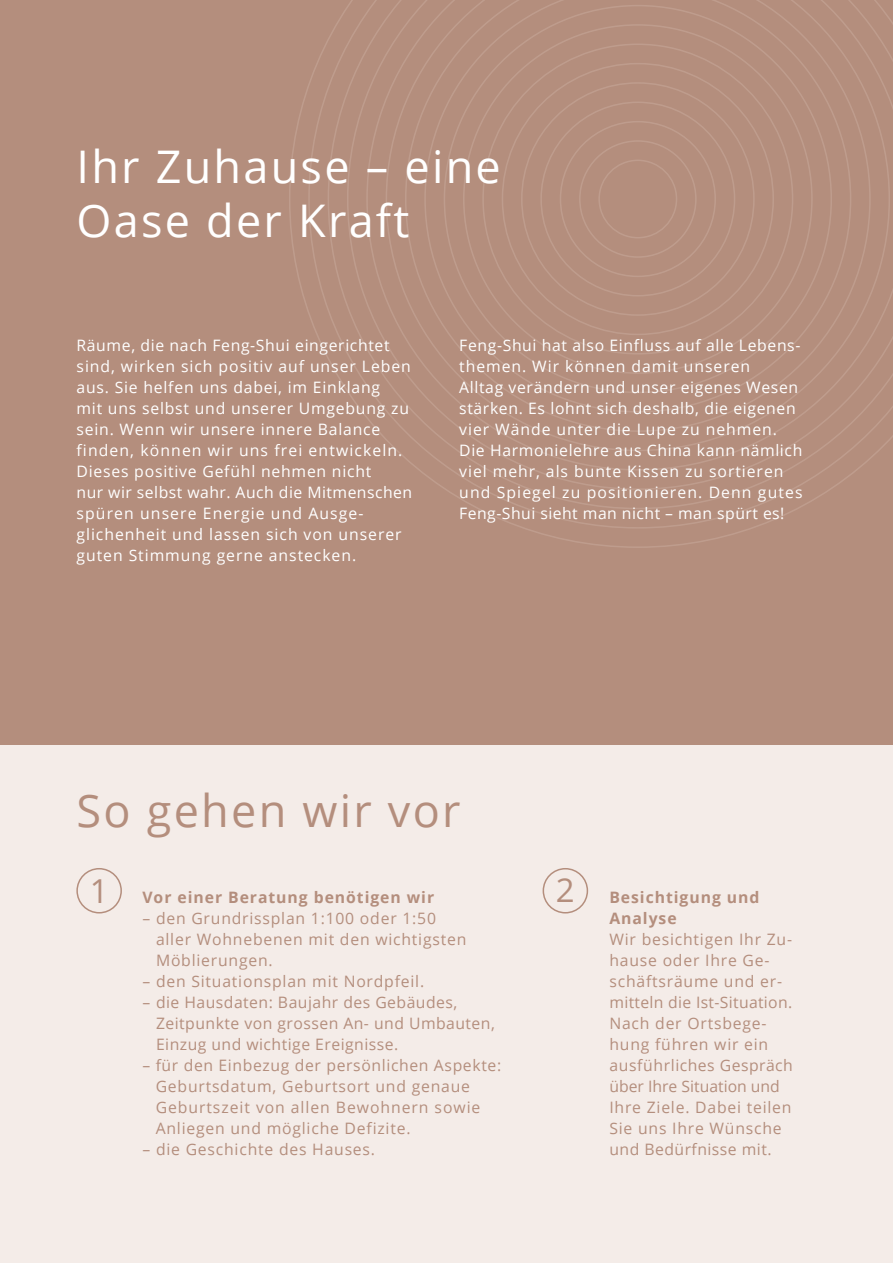
<style>
.page{position:relative;width:893px;height:1263px;background:#fff}
.page>*{position:absolute;margin:0;border:0;box-sizing:border-box;transform-origin:0 0}
.t1{font:45px/54px "Open Sans";letter-spacing:.05em;color:#fff}
.t2{font:45px "Open Sans";letter-spacing:.05em;color:#b48e7d}
.t3{font:33px "Open Sans";color:#b48e7d}
.t4{font:15.75px/21px "Open Sans";letter-spacing:.05em;color:#fff}
.t5{font:15.75px/21px "Open Sans";letter-spacing:.05em;color:#b48e7d}
.t6{font:15.75px/21px "Open Sans";letter-spacing:.03em;color:#b48e7d}
.t7{font:700 15.75px/21px "Open Sans";letter-spacing:.06em;color:#b48e7d}
</style>
<div class="page">
<div style="left:0;top:744px;width:893px;height:519px;background:#f4ece8"></div>
<div style="left:0;top:0;width:893px;height:744px;background:#b48e7d"></div>
<svg style="left:289px;top:0;width:604px;height:548px"></svg>
<div style="left:76px;top:868px;width:46px;height:45px;border:2px solid #b48e7d;border-radius:50%"></div>
<div style="left:543px;top:868px;width:45px;height:45px;border:2px solid #b48e7d;border-radius:50%"></div>
<h1 class="t1" style="left:77px;top:139px;width:426px">Ihr Zuhause – eine<br>Oase der Kraft</h1>
<p class="t4" style="left:77px;top:335px;width:337px">Räume, die nach Feng-Shui eingerichtet sind, wirken sich positiv auf unser Leben aus. Sie helfen uns dabei, im Einklang<br>mit uns selbst und unserer Umgebung zu sein. Wenn wir unsere innere Balance finden, können wir uns frei entwickeln.<br>Dieses positive Gefühl nehmen nicht<br>nur wir selbst wahr. Auch die Mitmenschen spüren unsere Energie und Ausge&shy;glichenheit und lassen sich von unserer guten Stimmung gerne anstecken.</p>
<p class="t4" style="left:459px;top:334px;width:345px">Feng-Shui hat also Einfluss auf alle Lebens&shy;themen. Wir können damit unseren<br>Alltag verändern und unser eigenes Wesen stärken. Es lohnt sich deshalb, die eigenen vier Wände unter die Lupe zu nehmen.<br>Die Harmonielehre aus China kann nämlich viel mehr, als bunte Kissen zu sortieren und Spiegel zu positionieren. Denn gutes Feng-Shui sieht man nicht – man spürt es!</p>
<h1 class="t2" style="left:77px;top:780px;width:385px">So gehen wir vor</h1>
<h2 class="t3" style="left:90px;top:869px;width:20px">1</h2>
<h2 class="t3" style="left:556px;top:868px;width:20px">2</h2>
<p class="t7" style="left:142px;top:886px;width:293px">Vor einer Beratung benötigen wir</p>
<p class="t5" style="left:156px;top:907px;width:312px;text-indent:-14px">– den Grundrissplan 1:100 oder 1:50 aller Wohnebenen mit den wichtigsten<br>Möblierungen.</p>
<p class="t5" style="left:142px;top:970px;width:283px">– den Situationsplan mit Nordpfeil.</p>
<p class="t6" style="left:156px;top:991px;width:340px;text-indent:-14px">– die Hausdaten: Baujahr des Gebäudes,<br>Zeitpunkte von grossen An- und Umbauten,<br>Einzug und wichtige Ereignisse.</p>
<p class="t5" style="left:156px;top:1054px;width:347px;text-indent:-13px">– für den Einbezug der persönlichen Aspekte:<br>Geburtsdatum, Geburtsort und genaue Geburtszeit von allen Bewohnern sowie Anliegen und mögliche Defizite.</p>
<p class="t5" style="left:142px;top:1138px;width:234px">– die Geschichte des Hauses.</p>
<p class="t7" style="left:609px;top:886px;width:152px">Besichtigung und<br>Analyse</p>
<p class="t5" style="left:609px;top:928px;width:185px">Wir besichtigen Ihr Zu&shy;hause oder Ihre Ge&shy;schäftsräume und er&shy;mitteln die Ist-Situation.<br>Nach der Ortsbege&shy;hung führen wir ein ausführliches Gespräch über Ihre Situation und<br>Ihre Ziele. Dabei teilen<br>Sie uns Ihre Wünsche und Bedürfnisse mit.</p>
</div>
